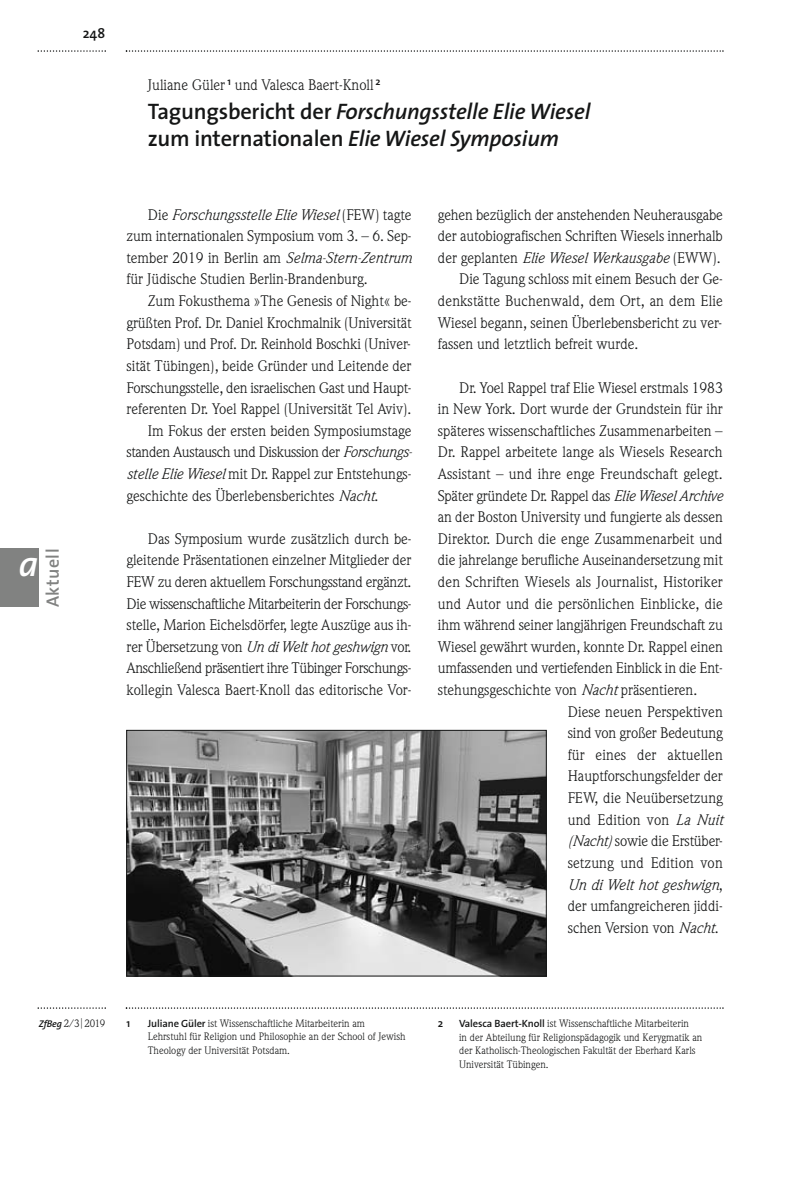
<style>
.page{position:relative;width:808px;height:1191px;background:#fff}
.page>*{position:absolute;margin:0;border:0;box-sizing:border-box;transform-origin:0 0}
.t1{font:italic 600 36px "The Sans";color:#fff}
.t2{font:italic 600 22.5px/27px "The Sans";letter-spacing:-.01em;color:#151616}
.t3{font:600 18px "The Sans";letter-spacing:.025em;color:#818281}
.t4{font:15px/21.6px "Weidemann";color:#151616;text-align:justify}
.t5{font:italic 15px "Weidemann";color:#151616}
.t6{font:15px "Weidemann";letter-spacing:-.025em;color:#151616}
.t7{font:600 14.1px "The Sans";color:#151616}
.t8{font:600 11.25px "The Sans";color:#151616}
.t9{font:10.5px/13.5px "Weidemann";color:#151616}
.s1{font-style:normal}
.s2{font-style:italic}
.s3{font-family:"The Sans";font-weight:600;font-style:italic;font-size:9.75px}
.s4{font-family:"The Sans";font-weight:200}
.s5{font-family:"The Sans";font-weight:600}
</style>
<div class="page">
<div style="left:0;top:549px;width:38px;height:58px;background:#818281"></div>
<svg style="left:126px;top:50px;width:598px;height:2px"></svg>
<svg style="left:38px;top:50px;width:68px;height:2px"></svg>
<svg style="left:126px;top:1007px;width:598px;height:1px"></svg>
<svg style="left:38px;top:1007px;width:68px;height:1px"></svg>
<img style="left:128px;top:732px;width:416px;height:242px">
<div style="left:126px;top:730px;width:420px;height:246px;border:1px solid #151616"></div>
<h1 class="t1" style="left:19px;top:549px;width:21px">a</h1>
<p class="t3" style="left:46px;top:607px;width:60px;rotate:-90deg">Aktuell</p>
<p class="t7" style="left:83px;top:28px;width:24px">248</p>
<p class="t4" style="left:148px;top:75px;width:234px">Juliane Güler <sup>1</sup> und Valesca Baert-Knoll <sup>2</sup></p>
<h2 class="t2" style="left:148px;top:100px;width:444px"><span class="s1">Tagungsbericht der</span> Forschungsstelle Elie Wiesel <span class="s1">zum internationalen</span> Elie Wiesel Symposium</h2>
<p class="t4" style="left:127px;top:205px;width:286px;text-indent:21px">Die <span class="s2">Forschungsstelle Elie Wiesel</span> (FEW) tagte zum internationalen Symposium vom 3. – 6. Sep&shy;tember 2019 in Berlin am <span class="s2">Selma-Stern-Zentrum </span>für Jüdische Studien Berlin-Brandenburg.</p>
<p class="t4" style="left:148px;top:291px;width:265px">Zum Fokusthema »The Genesis of Night« be-</p>
<p class="t4" style="left:127px;top:313px;width:286px">grüßten Prof. Dr. Daniel Krochmalnik (Universität</p>
<p class="t4" style="left:127px;top:335px;width:286px">Potsdam) und Prof. Dr. Reinhold Boschki (Univer-</p>
<p class="t4" style="left:127px;top:356px;width:286px">sität Tübingen), beide Gründer und Leitende der</p>
<p class="t4" style="left:127px;top:378px;width:286px">Forschungsstelle, den israelischen Gast und Haupt-</p>
<p class="t4" style="left:127px;top:399px;width:286px">referenten Dr. Yoel Rappel (Universität Tel Aviv).</p>
<p class="t4" style="left:148px;top:421px;width:265px">Im Fokus der ersten beiden Symposiumstage</p>
<p class="t6" style="left:127px;top:446px;width:287px">standen Austausch und Diskussion der <span class="s2">Forschungs-</span></p>
<p class="t4" style="left:127px;top:464px;width:286px"><span class="s2">stelle Elie Wiesel</span> mit Dr. Rappel zur Entstehungs-</p>
<p class="t4" style="left:127px;top:486px;width:253px">geschichte des Überlebensberichtes <span class="s2">Nacht</span>.</p>
<p class="t4" style="left:127px;top:529px;width:286px;text-indent:21px">Das Symposium wurde zusätzlich durch be&shy;gleitende Präsentationen einzelner Mitglieder der FEW zu deren aktuellem Forschungsstand ergänzt.<br>Die wissenschaftliche Mitarbeiterin der Forschungs&shy;stelle, Marion Eichelsdörfer, legte Auszüge aus ih&shy;rer Übersetzung von <span class="s2">Un di Welt hot geshwign</span> vor.<br>Anschließend präsentiert ihre Tübinger Forschungs&shy;kollegin Valesca Baert-Knoll das editorische Vor-</p>
<p class="t4" style="left:438px;top:205px;width:286px">gehen bezüglich der anstehenden Neuherausgabe</p>
<p class="t4" style="left:438px;top:227px;width:286px">der autobiografischen Schriften Wiesels innerhalb</p>
<p class="t5" style="left:438px;top:252px;width:284px"><span class="s1">der geplanten</span> Elie Wiesel Werkausgabe <span class="s1">(EWW).</span></p>
<p class="t4" style="left:459px;top:270px;width:265px">Die Tagung schloss mit einem Besuch der Ge-</p>
<p class="t4" style="left:438px;top:291px;width:286px">denkstätte Buchenwald, dem Ort, an dem Elie</p>
<p class="t4" style="left:438px;top:313px;width:286px">Wiesel begann, seinen Überlebensbericht zu ver-</p>
<p class="t4" style="left:438px;top:335px;width:202px">fassen und letztlich befreit wurde.</p>
<p class="t4" style="left:459px;top:378px;width:265px">Dr. Yoel Rappel traf Elie Wiesel erstmals 1983</p>
<p class="t4" style="left:438px;top:399px;width:287px">in New York. Dort wurde der Grundstein für ihr</p>
<p class="t4" style="left:438px;top:421px;width:286px">späteres wissenschaftliches Zusammenarbeiten –</p>
<p class="t4" style="left:438px;top:443px;width:286px">Dr. Rappel arbeitete lange als Wiesels Research</p>
<p class="t4" style="left:438px;top:464px;width:286px">Assistant – und ihre enge Freundschaft gelegt.</p>
<p class="t4" style="left:438px;top:486px;width:286px">Später gründete Dr. Rappel das <span class="s2">Elie Wiesel Archive</span></p>
<p class="t4" style="left:438px;top:507px;width:286px">an der Boston University und fungierte als dessen</p>
<p class="t4" style="left:438px;top:529px;width:286px">Direktor. Durch die enge Zusammenarbeit und</p>
<p class="t4" style="left:438px;top:551px;width:286px">die jahrelange berufliche Auseinandersetzung mit</p>
<p class="t4" style="left:438px;top:572px;width:286px">den Schriften Wiesels als Journalist, Historiker</p>
<p class="t4" style="left:438px;top:594px;width:286px">und Autor und die persönlichen Einblicke, die</p>
<p class="t4" style="left:438px;top:615px;width:286px">ihm während seiner langjährigen Freundschaft zu</p>
<p class="t4" style="left:438px;top:637px;width:286px">Wiesel gewährt wurden, konnte Dr. Rappel einen</p>
<p class="t4" style="left:438px;top:659px;width:286px">umfassenden und vertiefenden Einblick in die Ent-</p>
<p class="t4" style="left:438px;top:680px;width:261px">stehungsgeschichte von <span class="s2">Nacht</span> präsentieren.</p>
<p class="t4" style="left:568px;top:702px;width:157px">Diese neuen Perspektiven</p>
<p class="t4" style="left:568px;top:723px;width:157px">sind von großer Bedeutung</p>
<p class="t4" style="left:568px;top:745px;width:157px">für eines der aktuellen</p>
<p class="t4" style="left:568px;top:767px;width:157px">Hauptforschungsfelder der</p>
<p class="t4" style="left:568px;top:788px;width:157px">FEW, die Neuübersetzung</p>
<p class="t4" style="left:568px;top:810px;width:157px">und Edition von <span class="s2">La Nuit</span></p>
<p class="t4" style="left:568px;top:831px;width:157px"><span class="s2">(Nacht)</span> sowie die Erstüber-</p>
<p class="t4" style="left:568px;top:853px;width:157px">setzung und Edition von</p>
<p class="t5" style="left:568px;top:878px;width:157px">Un di Welt hot geshwign<span class="s1">,</span></p>
<p class="t4" style="left:568px;top:896px;width:157px">der umfangreicheren jiddi-</p>
<p class="t4" style="left:568px;top:918px;width:152px">schen Version von <span class="s2">Nacht</span>.</p>
<p class="t9" style="left:39px;top:1017px;width:68px"><span class="s3">ZfBeg</span> 2/3<span class="s4">|</span>2019</p>
<p class="t8" style="left:126px;top:1018px;width:5px">1</p>
<p class="t9" style="left:148px;top:1017px;width:259px"><span class="s5">Juliane Güler</span> ist Wissenschaftliche Mitarbeiterin am<br>Lehrstuhl für Religion und Philosophie an der School of Jewish<br>Theology der Universität Potsdam.</p>
<p class="t8" style="left:438px;top:1018px;width:7px">2</p>
<p class="t9" style="left:459px;top:1017px;width:245px"><span class="s5">Valesca Baert-Knoll</span> ist Wissenschaftliche Mitarbeiterin<br>in der Abteilung für Religionspädagogik und Kerygmatik an der Katholisch-Theologischen Fakultät der Eberhard Karls Universität Tübingen.</p>
</div>
